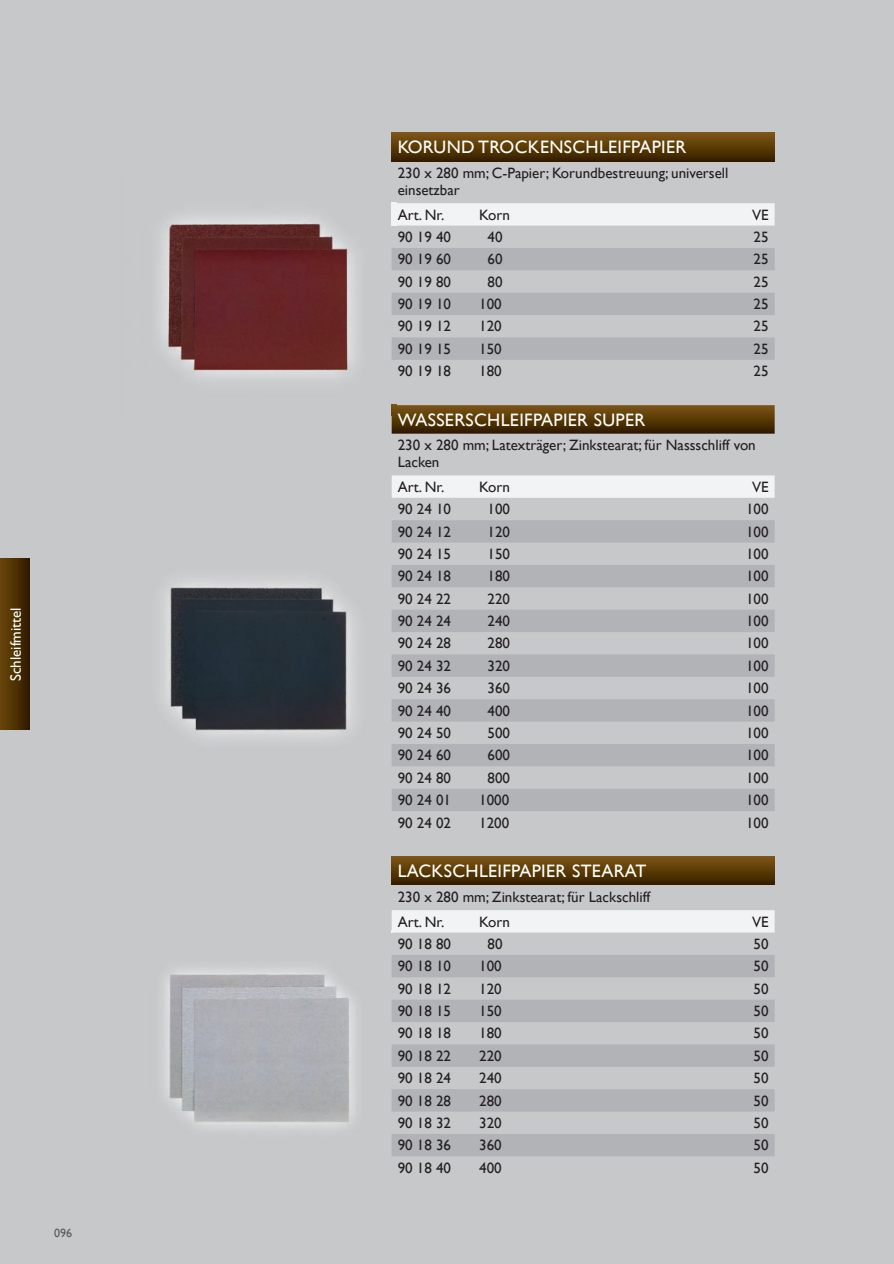
<style>
.page{position:relative;width:894px;height:1264px;background:#fff}
.page>*{position:absolute;margin:0;border:0;box-sizing:border-box;transform-origin:0 0}
.t1{font:18px "Gill Sans";letter-spacing:.02em;color:#fff}
.t2{font:15px/16.5px "Gill Sans";color:#231f20}
.t3{font:15px "Gill Sans";color:#fff}
.t4{font:12px "Gill Sans";color:#57585a}
</style>
<div class="page">
<div style="left:0;top:0;width:893px;height:1263px;background:#c7c8ca"></div>
<div style="left:0;top:559px;width:30px;height:170px;background:linear-gradient(to right,#6a4708,#321b00)"></div>
<div style="left:391px;top:856px;width:383px;height:28px;background:linear-gradient(to bottom,#7f5716,#3b2300)"></div>
<svg style="left:392px;top:955px;width:382px;height:201px;fill:#b2b3b7"></svg>
<div style="left:391px;top:133px;width:383px;height:28px;background:linear-gradient(to bottom,#7e5615,#392200)"></div>
<div style="left:396px;top:203px;width:378px;height:22px;background:#f2f3f4"></div>
<svg style="left:396px;top:248px;width:378px;height:112px"></svg>
<div style="left:391px;top:475px;width:383px;height:22px;background:#f2f3f4"></div>
<svg style="left:392px;top:520px;width:382px;height:291px;fill:#b2b3b7"></svg>
<img style="left:161px;top:202px;width:235px;height:176px">
<img style="left:391px;top:203px;width:5px;height:23px">
<img style="left:391px;top:248px;width:5px;height:112px">
<svg style="left:391px;top:404px;width:383px;height:29px;background:#5c3e0f"></svg>
<img style="left:163px;top:544px;width:230px;height:230px">
<img style="left:391px;top:565px;width:2px;height:201px">
<img style="left:164px;top:932px;width:228px;height:196px">
<div style="left:391px;top:910px;width:383px;height:22px;background:#f2f3f4"></div>
<img style="left:391px;top:954px;width:1px;height:174px">
<p class="t3" style="left:7px;top:681px;width:75px;rotate:-90deg">Schleifmittel</p>
<p class="t4" style="left:54px;top:1225px;width:19px">096</p>
<p class="t1" style="left:397px;top:137px;width:290px">KORUND TROCKENSCHLEIFPAPIER</p>
<p class="t2" style="left:397px;top:165px;width:332px">230 x 280 mm; C-Papier; Korundbestreuung; universell einsetzbar</p>
<p class="t2" style="left:397px;top:206px;width:48px">Art. Nr.</p>
<p class="t2" style="left:479px;top:206px;width:32px">Korn</p>
<p class="t2" style="left:751px;top:206px;width:18px">VE</p>
<p class="t2" style="left:397px;top:229px;width:55px">90 19 40</p>
<p class="t2" style="left:487px;top:229px;width:16px">40</p>
<p class="t2" style="left:753px;top:229px;width:16px">25</p>
<p class="t2" style="left:397px;top:251px;width:55px">90 19 60</p>
<p class="t2" style="left:487px;top:251px;width:16px">60</p>
<p class="t2" style="left:753px;top:251px;width:16px">25</p>
<p class="t2" style="left:397px;top:274px;width:55px">90 19 80</p>
<p class="t2" style="left:487px;top:274px;width:16px">80</p>
<p class="t2" style="left:753px;top:274px;width:16px">25</p>
<p class="t2" style="left:397px;top:296px;width:55px">90 19 10</p>
<p class="t2" style="left:479px;top:296px;width:24px">100</p>
<p class="t2" style="left:753px;top:296px;width:16px">25</p>
<p class="t2" style="left:397px;top:318px;width:55px">90 19 12</p>
<p class="t2" style="left:479px;top:318px;width:24px">120</p>
<p class="t2" style="left:753px;top:318px;width:16px">25</p>
<p class="t2" style="left:397px;top:341px;width:55px">90 19 15</p>
<p class="t2" style="left:479px;top:341px;width:24px">150</p>
<p class="t2" style="left:753px;top:341px;width:16px">25</p>
<p class="t2" style="left:397px;top:363px;width:55px">90 19 18</p>
<p class="t2" style="left:479px;top:363px;width:24px">180</p>
<p class="t2" style="left:753px;top:363px;width:16px">25</p>
<p class="t1" style="left:397px;top:409px;width:249px">WASSERSCHLEIFPAPIER SUPER</p>
<p class="t2" style="left:397px;top:437px;width:359px">230 x 280 mm; Latexträger; Zinkstearat; für Nassschliff von<br>Lacken</p>
<p class="t2" style="left:397px;top:478px;width:48px">Art. Nr.</p>
<p class="t2" style="left:479px;top:478px;width:32px">Korn</p>
<p class="t2" style="left:751px;top:478px;width:18px">VE</p>
<p class="t2" style="left:397px;top:501px;width:55px">90 24 10</p>
<p class="t2" style="left:487px;top:501px;width:24px">100</p>
<p class="t2" style="left:746px;top:501px;width:24px">100</p>
<p class="t2" style="left:397px;top:523px;width:55px">90 24 12</p>
<p class="t2" style="left:487px;top:523px;width:24px">120</p>
<p class="t2" style="left:746px;top:523px;width:24px">100</p>
<p class="t2" style="left:397px;top:546px;width:55px">90 24 15</p>
<p class="t2" style="left:487px;top:546px;width:24px">150</p>
<p class="t2" style="left:746px;top:546px;width:24px">100</p>
<p class="t2" style="left:397px;top:568px;width:55px">90 24 18</p>
<p class="t2" style="left:487px;top:568px;width:24px">180</p>
<p class="t2" style="left:746px;top:568px;width:24px">100</p>
<p class="t2" style="left:397px;top:590px;width:55px">90 24 22</p>
<p class="t2" style="left:487px;top:590px;width:24px">220</p>
<p class="t2" style="left:746px;top:590px;width:24px">100</p>
<p class="t2" style="left:397px;top:613px;width:55px">90 24 24</p>
<p class="t2" style="left:487px;top:613px;width:24px">240</p>
<p class="t2" style="left:746px;top:613px;width:24px">100</p>
<p class="t2" style="left:397px;top:635px;width:55px">90 24 28</p>
<p class="t2" style="left:487px;top:635px;width:24px">280</p>
<p class="t2" style="left:746px;top:635px;width:24px">100</p>
<p class="t2" style="left:397px;top:657px;width:55px">90 24 32</p>
<p class="t2" style="left:487px;top:657px;width:24px">320</p>
<p class="t2" style="left:746px;top:657px;width:24px">100</p>
<p class="t2" style="left:397px;top:680px;width:55px">90 24 36</p>
<p class="t2" style="left:487px;top:680px;width:24px">360</p>
<p class="t2" style="left:746px;top:680px;width:24px">100</p>
<p class="t2" style="left:397px;top:702px;width:55px">90 24 40</p>
<p class="t2" style="left:487px;top:702px;width:24px">400</p>
<p class="t2" style="left:746px;top:702px;width:24px">100</p>
<p class="t2" style="left:397px;top:724px;width:55px">90 24 50</p>
<p class="t2" style="left:487px;top:724px;width:24px">500</p>
<p class="t2" style="left:746px;top:724px;width:24px">100</p>
<p class="t2" style="left:397px;top:747px;width:55px">90 24 60</p>
<p class="t2" style="left:487px;top:747px;width:24px">600</p>
<p class="t2" style="left:746px;top:747px;width:24px">100</p>
<p class="t2" style="left:397px;top:769px;width:55px">90 24 80</p>
<p class="t2" style="left:487px;top:769px;width:24px">800</p>
<p class="t2" style="left:746px;top:769px;width:24px">100</p>
<p class="t2" style="left:397px;top:792px;width:55px">90 24 01</p>
<p class="t2" style="left:479px;top:792px;width:31px">1000</p>
<p class="t2" style="left:746px;top:792px;width:24px">100</p>
<p class="t2" style="left:397px;top:814px;width:55px">90 24 02</p>
<p class="t2" style="left:479px;top:814px;width:31px">1200</p>
<p class="t2" style="left:746px;top:814px;width:24px">100</p>
<p class="t1" style="left:397px;top:860px;width:250px">LACKSCHLEIFPAPIER STEARAT</p>
<p class="t2" style="left:397px;top:884px;width:254px;line-height:24.9px">230 x 280 mm; Zinkstearat; für Lackschliff<br>Art. Nr.</p>
<p class="t2" style="left:479px;top:913px;width:32px">Korn</p>
<p class="t2" style="left:751px;top:913px;width:18px">VE</p>
<p class="t2" style="left:397px;top:935px;width:55px">90 18 80</p>
<p class="t2" style="left:487px;top:935px;width:16px">80</p>
<p class="t2" style="left:753px;top:935px;width:16px">50</p>
<p class="t2" style="left:397px;top:958px;width:55px">90 18 10</p>
<p class="t2" style="left:479px;top:958px;width:24px">100</p>
<p class="t2" style="left:753px;top:958px;width:16px">50</p>
<p class="t2" style="left:397px;top:980px;width:55px">90 18 12</p>
<p class="t2" style="left:479px;top:980px;width:24px">120</p>
<p class="t2" style="left:753px;top:980px;width:16px">50</p>
<p class="t2" style="left:397px;top:1002px;width:55px">90 18 15</p>
<p class="t2" style="left:479px;top:1002px;width:24px">150</p>
<p class="t2" style="left:753px;top:1002px;width:16px">50</p>
<p class="t2" style="left:397px;top:1025px;width:55px">90 18 18</p>
<p class="t2" style="left:479px;top:1025px;width:24px">180</p>
<p class="t2" style="left:753px;top:1025px;width:16px">50</p>
<p class="t2" style="left:397px;top:1047px;width:55px">90 18 22</p>
<p class="t2" style="left:479px;top:1047px;width:24px">220</p>
<p class="t2" style="left:753px;top:1047px;width:16px">50</p>
<p class="t2" style="left:397px;top:1070px;width:55px">90 18 24</p>
<p class="t2" style="left:479px;top:1070px;width:24px">240</p>
<p class="t2" style="left:753px;top:1070px;width:16px">50</p>
<p class="t2" style="left:397px;top:1092px;width:55px">90 18 28</p>
<p class="t2" style="left:479px;top:1092px;width:24px">280</p>
<p class="t2" style="left:753px;top:1092px;width:16px">50</p>
<p class="t2" style="left:397px;top:1114px;width:55px">90 18 32</p>
<p class="t2" style="left:479px;top:1114px;width:24px">320</p>
<p class="t2" style="left:753px;top:1114px;width:16px">50</p>
<p class="t2" style="left:397px;top:1137px;width:55px">90 18 36</p>
<p class="t2" style="left:479px;top:1137px;width:24px">360</p>
<p class="t2" style="left:753px;top:1137px;width:16px">50</p>
<p class="t2" style="left:397px;top:1159px;width:55px">90 18 40</p>
<p class="t2" style="left:479px;top:1159px;width:24px">400</p>
<p class="t2" style="left:753px;top:1159px;width:16px">50</p>
</div>
